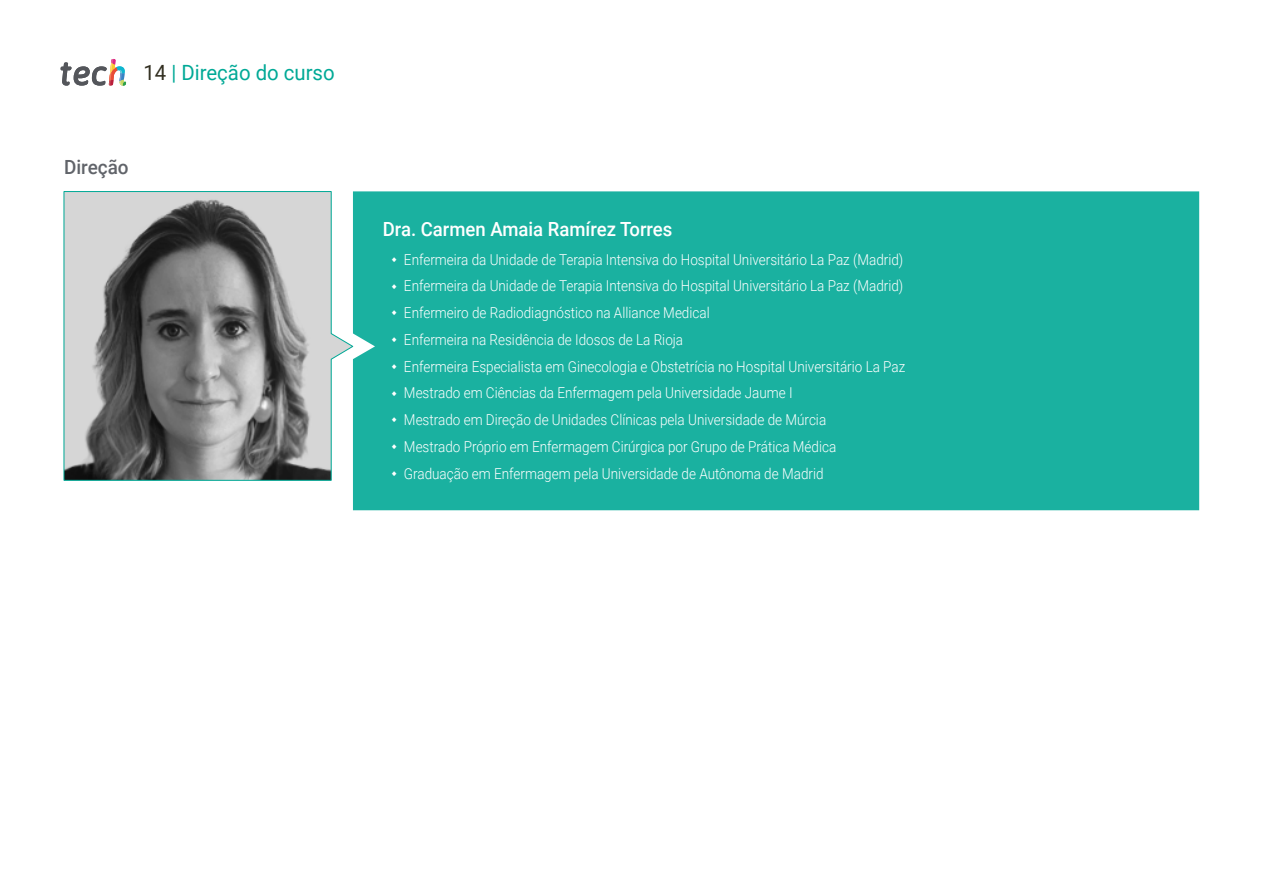
<style>
.page{position:relative;width:1263px;height:893px;background:#fff}
.page>*{position:absolute;margin:0;border:0;box-sizing:border-box;transform-origin:0 0}
.t1{font:21px "Roboto";color:#00a996}
.t2{font:500 19.5px "Roboto";color:#fff;scale:.95 1}
.t3{font:500 19.5px "Roboto";color:#61646a}
.t4{font:300 15px/26.7px "Roboto";color:#fff;scale:.9 1}
.s1{color:#312e20}
</style>
<div class="page">
<div style="left:353px;top:191px;width:846px;height:319px;background:#1ab1a0"></div>
<svg style="left:64px;top:191px;width:289px;height:290px;background:#939595"></svg>
<svg style="left:61px;top:59px;width:65px;height:27px"></svg>
<svg style="left:392px;top:257px;width:5px;height:5px"></svg>
<svg style="left:392px;top:284px;width:5px;height:5px"></svg>
<svg style="left:392px;top:310px;width:5px;height:5px"></svg>
<svg style="left:392px;top:337px;width:5px;height:5px"></svg>
<svg style="left:392px;top:364px;width:5px;height:5px"></svg>
<svg style="left:392px;top:391px;width:5px;height:5px"></svg>
<svg style="left:392px;top:417px;width:5px;height:5px"></svg>
<svg style="left:392px;top:444px;width:5px;height:5px"></svg>
<svg style="left:392px;top:471px;width:5px;height:5px"></svg>
<h1 class="t1" style="left:144px;top:57px;width:193px"><span class="s1">14</span> | Direção do curso</h1>
<h2 class="t3" style="left:64px;top:154px;width:66px">Direção</h2>
<h2 class="t2" style="left:383px;top:215px;width:306px">Dra. Carmen Amaia Ramírez Torres</h2>
<p class="t4" style="left:404px;top:245px;width:559px">Enfermeira da Unidade de Terapia Intensiva do Hospital Universitário La Paz (Madrid)<br>Enfermeira da Unidade de Terapia Intensiva do Hospital Universitário La Paz (Madrid)<br>Enfermeiro de Radiodiagnóstico na Alliance Medical<br>Enfermeira na Residência de Idosos de La Rioja<br>Enfermeira Especialista em Ginecologia e Obstetrícia no Hospital Universitário La Paz Mestrado em Ciências da Enfermagem pela Universidade Jaume I<br>Mestrado em Direção de Unidades Clínicas pela Universidade de Múrcia<br>Mestrado Próprio em Enfermagem Cirúrgica por Grupo de Prática Médica<br>Graduação em Enfermagem pela Universidade de Autônoma de Madrid</p>
</div>
